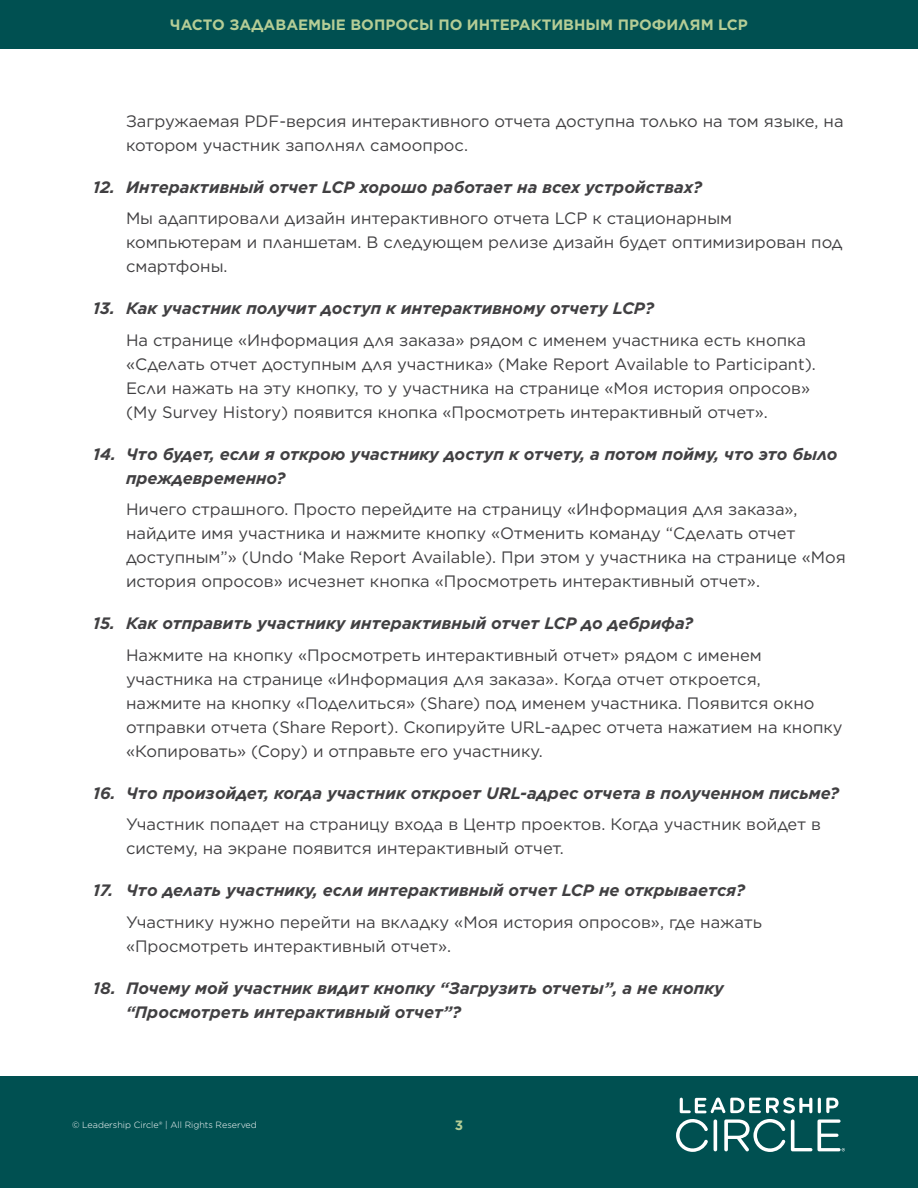
<style>
.page{position:relative;width:918px;height:1188px;background:#fff}
.page>*{position:absolute;margin:0;border:0;box-sizing:border-box;transform-origin:0 0}
.t1{font:16.5px/24px "Gotham";color:#414042}
.t2{font:italic 700 16.5px/24px "Gotham";color:#414042}
.t3{font:700 15px "Gotham";color:#b5cd96}
.t4{font:700 13.5px "Gotham";color:#b5cd96}
.t5{font:300 9px "Gotham";color:#fff}
</style>
<div class="page">
<div style="left:0;top:0;width:918px;height:48px;background:#005051"></div>
<div style="left:0;top:1076px;width:918px;height:112px;background:#005051"></div>
<svg style="left:818px;top:1098px;width:21px;height:15px"></svg>
<svg style="left:676px;top:1097px;width:136px;height:55px"></svg>
<svg style="left:818px;top:1119px;width:27px;height:32px"></svg>
<p class="t3" style="left:170px;top:15px;width:580px">ЧАСТО ЗАДАВАЕМЫЕ ВОПРОСЫ ПО ИНТЕРАКТИВНЫМ ПРОФИЛЯМ LCP</p>
<p class="t1" style="left:126px;top:108px;width:719px">Загружаемая PDF-версия интерактивного отчета доступна только на том языке, на котором участник заполнял самоопрос.</p>
<p class="t2" style="left:93px;top:175px;width:610px">12. Интерактивный отчет LCP хорошо работает на всех устройствах?</p>
<p class="t1" style="left:126px;top:206px;width:718px">Мы адаптировали дизайн интерактивного отчета LCP к стационарным компьютерам и планшетам. В следующем релизе дизайн будет оптимизирован под смартфоны.</p>
<p class="t2" style="left:93px;top:296px;width:563px">13. Как участник получит доступ к интерактивному отчету LCP?</p>
<p class="t1" style="left:126px;top:327px;width:691px">На странице «Информация для заказа» рядом с именем участника есть кнопка «Сделать отчет доступным для участника» (Make Report Available to Participant).<br>Если нажать на эту кнопку, то у участника на странице «Моя история опросов» (My Survey History) появится кнопка «Просмотреть интерактивный отчет».</p>
<p class="t2" style="left:126px;top:442px;width:713px;text-indent:-33px">14. Что будет, если я открою участнику доступ к отчету, а потом пойму, что это было преждевременно?</p>
<p class="t1" style="left:126px;top:497px;width:721px">Ничего страшного. Просто перейдите на страницу «Информация для заказа», найдите имя участника и нажмите кнопку «Отменить команду “Сделать отчет доступным”» (Undo ‘Make Report Available). При этом у участника на странице «Моя история опросов» исчезнет кнопка «Просмотреть интерактивный отчет».</p>
<p class="t2" style="left:93px;top:611px;width:602px">15. Как отправить участнику интерактивный отчет LCP до дебрифа?</p>
<p class="t1" style="left:126px;top:642px;width:718px">Нажмите на кнопку «Просмотреть интерактивный отчет» рядом с именем участника на странице «Информация для заказа». Когда отчет откроется,<br>нажмите на кнопку «Поделиться» (Share) под именем участника. Появится окно отправки отчета (Share Report). Скопируйте URL-адрес отчета нажатием на кнопку «Копировать» (Copy) и отправьте его участнику.</p>
<p class="t2" style="left:93px;top:781px;width:748px">16. Что произойдет, когда участник откроет URL-адрес отчета в полученном письме?</p>
<p class="t1" style="left:126px;top:812px;width:696px">Участник попадет на страницу входа в Центр проектов. Когда участник войдет в систему, на экране появится интерактивный отчет.</p>
<p class="t2" style="left:93px;top:878px;width:654px">17. Что делать участнику, если интерактивный отчет LCP не открывается?</p>
<p class="t1" style="left:126px;top:909px;width:638px">Участнику нужно перейти на вкладку «Моя история опросов», где нажать «Просмотреть интерактивный отчет».</p>
<p class="t2" style="left:126px;top:976px;width:599px;text-indent:-33px">18. Почему мой участник видит кнопку “Загрузить отчеты”, а не кнопку “Просмотреть интерактивный отчет”?</p>
<p class="t5" style="left:72px;top:1119px;width:186px">© Leadership Circle® | All Rights Reserved</p>
<p class="t4" style="left:455px;top:1116px;width:10px">3</p>
</div>
